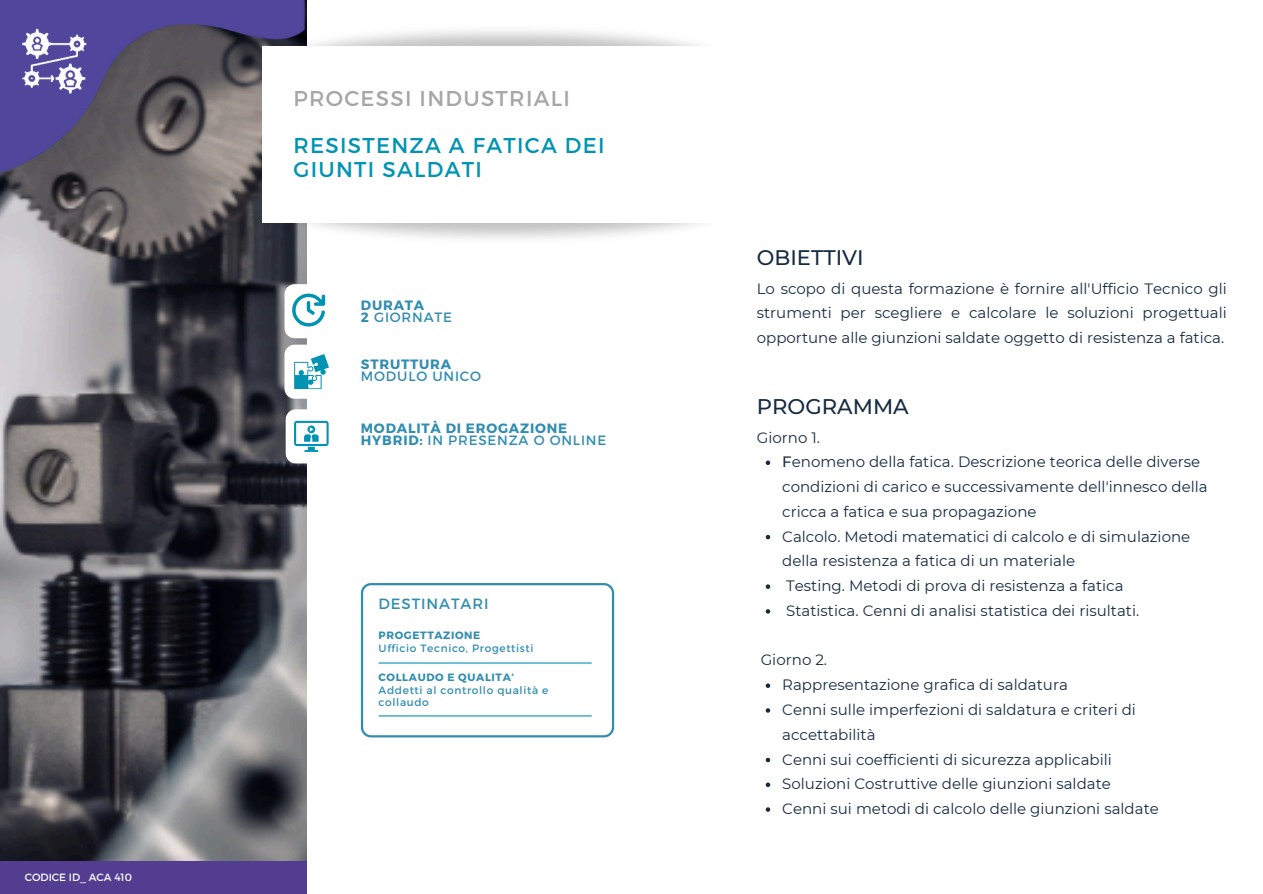
<style>
.page{position:relative;width:1263px;height:894px;background:#fff}
.page>*{position:absolute;margin:0;border:0;box-sizing:border-box;transform-origin:0 0}
.t1{font:21.45px/23.7px "Montserrat";letter-spacing:.06em;color:#0093b2}
.t2{font:21.45px "Montserrat";letter-spacing:.06em;color:#a6a6a6}
.t3{font:500 21.15px "Montserrat";color:#162b41}
.t4{font:500 21px "Montserrat";color:#162b41}
.t5{font:15px/24.8px "Montserrat";color:#162b41}
.t6{font:14.85px "Montserrat";letter-spacing:.06em;color:#328db1}
.t7{font:700 13.5px/12.3px "Montserrat";letter-spacing:.06em;color:#328db1}
.t8{font:13.5px/12.3px "Montserrat";letter-spacing:.06em;color:#328db1}
.t9{font:10.65px/12.3px "Montserrat";letter-spacing:.06em;color:#328db1}
.t10{font:700 10.65px "Montserrat";letter-spacing:.06em;color:#328db1}
.t11{font:10.5px "Montserrat";color:#fff}
.s1{font-weight:700}
.s2{font-weight:400}
.s3{font-weight:500}
</style>
<div class="page">
<img style="left:0;top:318px;width:307px;height:542px">
<svg style="left:361px;top:583px;width:253px;height:154px"></svg>
<hr style="left:379px;top:662px;width:213px;height:1px;background:#0093b2">
<hr style="left:379px;top:715px;width:213px;height:1px;background:#0093b2">
<svg style="left:285px;top:318px;width:38px;height:20px"></svg>
<svg style="left:285px;top:344px;width:44px;height:54px"></svg>
<svg style="left:286px;top:409px;width:43px;height:54px"></svg>
<div style="left:0;top:860px;width:307px;height:33px;background:#533d91"></div>
<img style="left:0;top:0;width:358px;height:318px">
<img style="left:0;top:11px;width:127px;height:99px">
<svg style="left:766px;top:460px;width:4px;height:5px"></svg>
<svg style="left:766px;top:534px;width:4px;height:5px"></svg>
<svg style="left:766px;top:584px;width:4px;height:4px"></svg>
<svg style="left:766px;top:609px;width:4px;height:4px"></svg>
<svg style="left:766px;top:683px;width:4px;height:4px"></svg>
<svg style="left:766px;top:708px;width:4px;height:4px"></svg>
<svg style="left:766px;top:757px;width:4px;height:5px"></svg>
<svg style="left:766px;top:782px;width:4px;height:4px"></svg>
<svg style="left:766px;top:807px;width:4px;height:4px"></svg>
<p class="t11" style="left:25px;top:870px;width:109px">CODICE ID_ ACA 410</p>
<p class="t2" style="left:293px;top:84px;width:278px">PROCESSI INDUSTRIALI</p>
<p class="t1" style="left:293px;top:132px;width:313px">RESISTENZA A FATICA DEI<br>GIUNTI SALDATI</p>
<p class="t8" style="left:361px;top:298px;width:93px"><span class="s1">DURATA<br>2</span> GIORNATE</p>
<h4 class="t8" style="left:361px;top:357px;width:122px"><span class="s1">STRUTTURA<br></span>MODULO UNICO</h4>
<h2 class="t7" style="left:361px;top:421px;width:247px">MODALITÀ DI EROGAZIONE<br>HYBRID: <span class="s2">IN PRESENZA O ONLINE</span></h2>
<h5 class="t6" style="left:379px;top:593px;width:111px">DESTINATARI</h5>
<p class="t10" style="left:379px;top:628px;width:103px">PROGETTAZIONE</p>
<p class="t9" style="left:379px;top:641px;width:156px">Ufficio Tecnico, Progettisti</p>
<p class="t10" style="left:379px;top:670px;width:137px">COLLAUDO E QUALITA’</p>
<p class="t9" style="left:379px;top:683px;width:171px">Addetti al controllo qualità e collaudo</p>
<p class="t4" style="left:757px;top:245px;width:109px">OBIETTIVI</p>
<p class="t5" style="left:757px;top:276px;width:472px;text-align:justify">Lo scopo di questa formazione è fornire all'Ufficio Tecnico gli strumenti per scegliere e calcolare le soluzioni progettuali opportune alle giunzioni saldate oggetto di resistenza a fatica.</p>
<h1 class="t3" style="left:757px;top:394px;width:154px">PROGRAMMA</h1>
<h1 class="t5" style="left:757px;top:424px;width:65px">Giorno 1.</h1>
<p class="t5" style="left:782px;top:449px;width:427px"><span class="s3">F</span>enomeno della fatica. Descrizione teorica delle diverse condizioni di carico e successivamente dell'innesco della cricca a fatica e sua propagazione</p>
<h3 class="t5" style="left:782px;top:523px;width:410px">Calcolo. Metodi matematici di calcolo e di simulazione della resistenza a fatica di un materiale</h3>
<p class="t5" style="left:786px;top:573px;width:339px">Testing. Metodi di prova di resistenza a fatica</p>
<h3 class="t5" style="left:786px;top:598px;width:355px">Statistica. Cenni di analisi statistica dei risultati.</h3>
<p class="t5" style="left:761px;top:647px;width:68px">Giorno 2.</p>
<h3 class="t5" style="left:782px;top:672px;width:287px">Rappresentazione grafica di saldatura</h3>
<h3 class="t5" style="left:782px;top:697px;width:355px">Cenni sulle imperfezioni di saldatura e criteri di accettabilità</h3>
<p class="t5" style="left:782px;top:746px;width:331px">Cenni sui coefficienti di sicurezza applicabili</p>
<p class="t5" style="left:782px;top:771px;width:330px">Soluzioni Costruttive delle giunzioni saldate</p>
<p class="t5" style="left:782px;top:796px;width:378px">Cenni sui metodi di calcolo delle giunzioni saldate</p>
</div>
